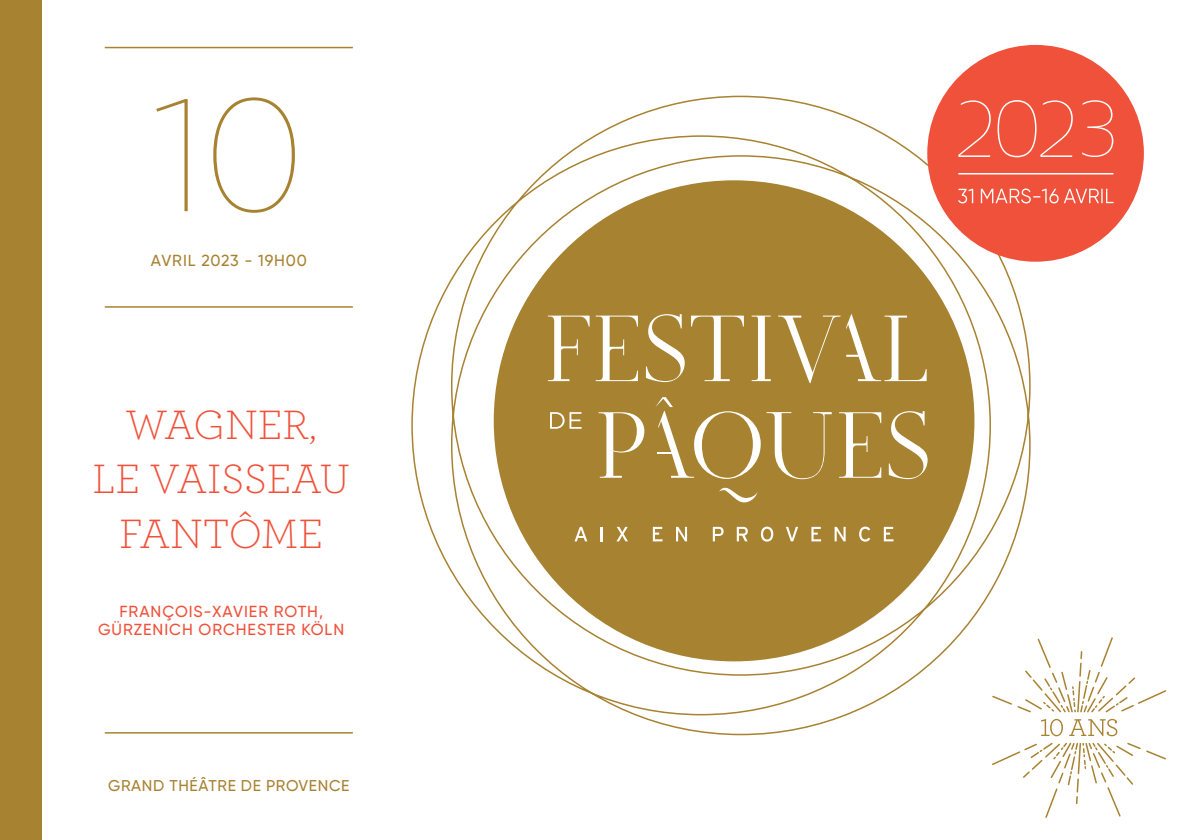
<style>
.page{position:relative;width:1191px;height:840px;background:#fff}
.page>*{position:absolute;margin:0;border:0;box-sizing:border-box;transform-origin:0 0}
.t1{font:100 160px "Gilroy";color:#a78231}
.t2{font:300 43px/54.4px "Archer";color:#f0513a;text-align:center}
.t3{font:500 16px/18px "Gilroy";letter-spacing:.06em;color:#f0513a;text-align:center}
.t4{font:500 16px "Gilroy";letter-spacing:.05em;color:#a78231}
.t5{font:500 15.6px "Gilroy";letter-spacing:.04em;color:#a78231}
</style>
<div class="page">
<div style="left:0;top:0;width:41px;height:839px;background:#a78231"></div>
<hr style="left:105px;top:306px;width:248px;height:1px;background:#a78231">
<hr style="left:105px;top:47px;width:248px;height:1px;background:#a78231">
<hr style="left:105px;top:731px;width:248px;height:2px;background:#a78231">
<svg style="left:411px;top:95px;width:620px;height:640px"></svg>
<div style="left:494px;top:180px;width:480px;height:481px;background:#a78231;border-radius:50%"></div>
<svg style="left:574px;top:526px;width:13px;height:15px"></svg>
<svg style="left:601px;top:527px;width:2px;height:14px"></svg>
<svg style="left:616px;top:526px;width:12px;height:15px"></svg>
<svg style="left:653px;top:526px;width:9px;height:15px"></svg>
<svg style="left:676px;top:526px;width:11px;height:15px"></svg>
<svg style="left:713px;top:526px;width:10px;height:15px"></svg>
<svg style="left:736px;top:526px;width:12px;height:15px"></svg>
<svg style="left:761px;top:526px;width:12px;height:15px"></svg>
<svg style="left:786px;top:526px;width:12px;height:15px"></svg>
<svg style="left:811px;top:526px;width:10px;height:15px"></svg>
<svg style="left:834px;top:526px;width:11px;height:15px"></svg>
<svg style="left:859px;top:526px;width:11px;height:15px"></svg>
<svg style="left:883px;top:526px;width:10px;height:15px"></svg>
<svg style="left:550px;top:412px;width:31px;height:16px"></svg>
<svg style="left:839px;top:412px;width:42px;height:65px"></svg>
<svg style="left:719px;top:487px;width:39px;height:15px"></svg>
<svg style="left:598px;top:412px;width:46px;height:65px"></svg>
<svg style="left:548px;top:315px;width:41px;height:66px"></svg>
<svg style="left:596px;top:315px;width:42px;height:66px"></svg>
<svg style="left:691px;top:315px;width:53px;height:66px"></svg>
<svg style="left:751px;top:315px;width:19px;height:66px"></svg>
<svg style="left:778px;top:315px;width:62px;height:68px"></svg>
<svg style="left:655px;top:397px;width:105px;height:81px"></svg>
<svg style="left:846px;top:314px;width:80px;height:67px"></svg>
<svg style="left:766px;top:412px;width:65px;height:67px"></svg>
<svg style="left:888px;top:411px;width:39px;height:68px"></svg>
<svg style="left:646px;top:314px;width:38px;height:68px"></svg>
<div style="left:927px;top:45px;width:216px;height:216px;background:#f0513a;border-radius:50%"></div>
<hr style="left:958px;top:173px;width:155px;height:1px;background:#fff">
<svg style="left:958px;top:100px;width:33px;height:57px"></svg>
<svg style="left:997px;top:100px;width:76px;height:57px"></svg>
<svg style="left:1082px;top:100px;width:31px;height:57px"></svg>
<svg style="left:958px;top:188px;width:155px;height:15px"></svg>
<svg style="left:990px;top:635px;width:177px;height:183px"></svg>
<h1 class="t1" style="left:153px;top:57px;width:153px">10</h1>
<p class="t4" style="left:151px;top:250px;width:158px">AVRIL 2023 - 19H00</p>
<h2 class="t2" style="left:92px;top:396px;width:259px">WAGNER,<br>LE VAISSEAU<br>FANTÔME</h2>
<p class="t3" style="left:98px;top:601px;width:248px">FRANÇOIS-XAVIER ROTH,<br>GÜRZENICH ORCHESTER KÖLN</p>
<p class="t5" style="left:108px;top:775px;width:243px">GRAND THÉÂTRE DE PROVENCE</p>
</div>
